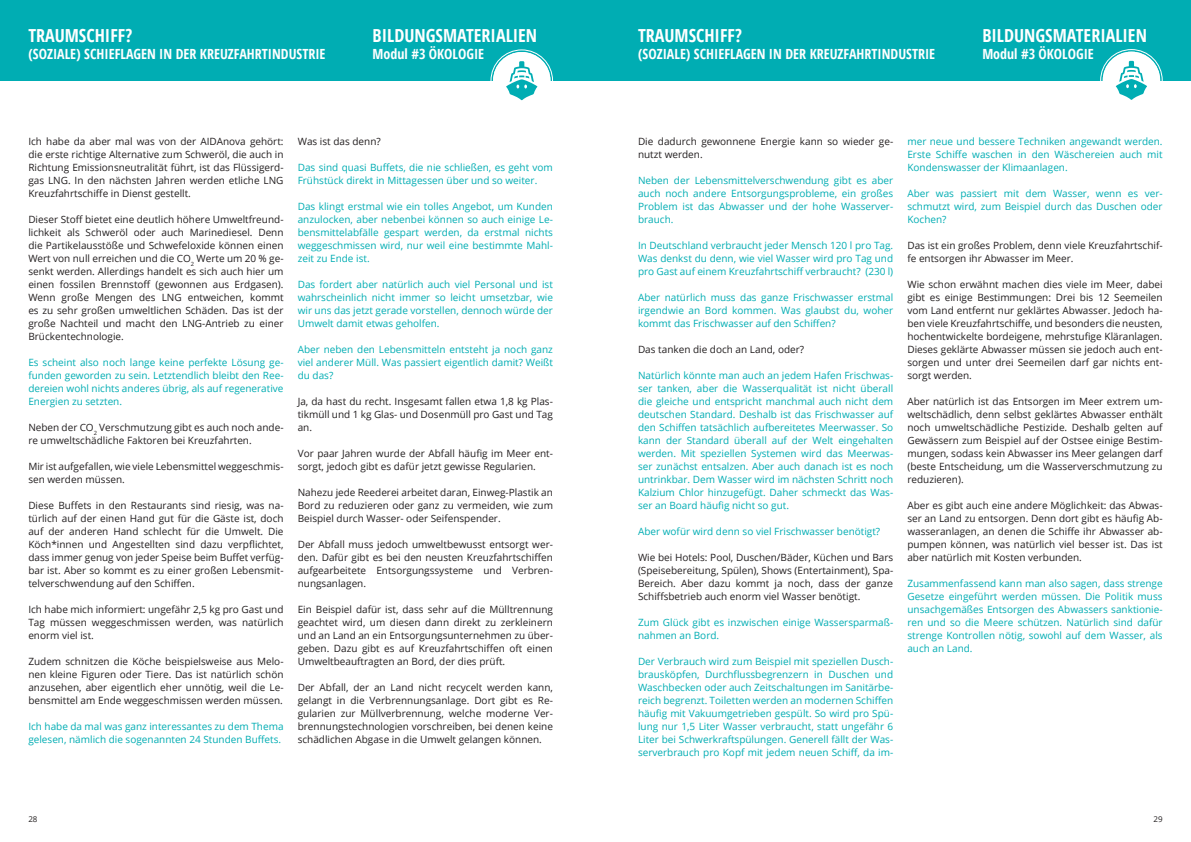
<style>
.page{position:relative;width:1191px;height:842px;background:#fff}
.page>*{position:absolute;margin:0;border:0;box-sizing:border-box;transform-origin:0 0}
.t1{font:700 18px "Open Sans Condensed";color:#fff}
.t2{font:700 14px "Open Sans Condensed";color:#fff}
.t3{font:10px/13px "Open Sans";color:#231f20;text-align:justify}
.t4{font:10px/13px "Open Sans";color:#00adb3;text-align:justify}
.t5{font:8px "Open Sans";color:#231f20}
</style>
<div class="page">
<div style="left:0;top:0;width:595px;height:80px;background:#00adb3"></div>
<div style="left:595px;top:0;width:596px;height:80px;background:#00adb3"></div>
<div style="left:1102px;top:52px;width:58px;height:57px;background:#fff;border-radius:50%"></div>
<div style="left:1100px;top:49px;width:62px;height:63px;border:1px solid #fff;border-radius:50%"></div>
<div style="left:1102px;top:52px;width:58px;height:57px;border:2px solid #fff;border-radius:50%"></div>
<svg style="left:1115px;top:61px;width:32px;height:39px"></svg>
<div style="left:493px;top:52px;width:57px;height:57px;background:#fff;border-radius:50%"></div>
<div style="left:490px;top:50px;width:63px;height:62px;border:1px solid #fff;border-radius:50%"></div>
<div style="left:493px;top:52px;width:57px;height:57px;border:2px solid #fff;border-radius:50%"></div>
<svg style="left:506px;top:61px;width:31px;height:39px"></svg>
<h1 class="t1" style="left:28px;top:23px;width:105px">TRAUMSCHIFF?</h1>
<h2 class="t2" style="left:28px;top:44px;width:299px">(SOZIALE) SCHIEFLAGEN IN DER KREUZFAHRTINDUSTRIE</h2>
<h1 class="t1" style="left:373px;top:23px;width:166px">BILDUNGSMATERIALIEN</h1>
<h2 class="t2" style="left:373px;top:44px;width:80px">MODUL #3 ÖKOLOGIE</h2>
<p class="t3" style="left:28px;top:135px;width:257px">Ich habe da aber mal was von der AIDAnova gehört: die erste richtige Alternative zum Schweröl, die auch in Richtung Emissionsneutralität fü hrt, ist das Flüssigerd&shy;gas LNG. In den nächsten Jahren werden etliche LNG Kreuzfahrtschiffe in Dienst gestellt.</p>
<p class="t3" style="left:28px;top:213px;width:257px">Dieser Stoff bietet eine deutlich höhere Umweltfreund&shy;lichkeit als Schweröl oder auch Marinediesel. Denn die Partikelausstöße und Schwefeloxide können einen Wert von null erreichen und die CO<sub>2</sub> Werte um 20 % ge&shy;senkt werden. Allerdings handelt es sich auch hier um einen fossilen Brennstoff (gewonnen aus Erdgasen).<br>Wenn große Mengen des LNG entweichen, kommt es zu sehr großen umweltlichen Schäden. Das ist der große Nachteil und macht den LNG-Antrieb zu einer Brückentechnologie.</p>
<p class="t4" style="left:28px;top:356px;width:257px">Es scheint also noch lange keine perfekte Lösung ge&shy;funden geworden zu sein. Letztendlich bleibt den Ree&shy;dereien wohl nichts anderes ü brig, als auf regenerative Energien zu setzten.</p>
<p class="t3" style="left:28px;top:421px;width:257px">Neben der CO<sub>2</sub> Verschmutzung gibt es auch noch ande&shy;re umweltschädliche Faktoren bei Kreuzfahrten.</p>
<p class="t3" style="left:28px;top:460px;width:257px">Mir ist aufgefallen, wie viele Lebensmittel weggeschmis&shy;sen werden müssen.</p>
<p class="t3" style="left:28px;top:499px;width:257px">Diese Buffets in den Restaurants sind riesig, was na&shy;tü rlich auf der einen Hand gut fü r die Gäste ist, doch auf der anderen Hand schlecht fü r die Umwelt. Die Köch*innen und Angestellten sind dazu verpflichtet, dass immer genug von jeder Speise beim Buffet verfüg&shy;bar ist. Aber so kommt es zu einer großen Lebensmit&shy;telverschwendung auf den Schiffen.</p>
<p class="t3" style="left:28px;top:603px;width:257px">Ich habe mich informiert: ungefähr 2,5 kg pro Gast und Tag mü ssen weggeschmissen werden, was natü rlich enorm viel ist.</p>
<p class="t3" style="left:28px;top:655px;width:257px">Zudem schnitzen die Köche beispielsweise aus Melo&shy;nen kleine Figuren oder Tiere. Das ist natü rlich schön anzusehen, aber eigentlich eher unnötig, weil die Le&shy;bensmittel am Ende weggeschmissen werden müssen.</p>
<p class="t4" style="left:28px;top:720px;width:257px">Ich habe da mal was ganz interessantes zu dem Thema gelesen, nämlich die sogenannten 24 Stunden Buffets.</p>
<p class="t3" style="left:298px;top:135px;width:84px">Was ist das denn?</p>
<p class="t4" style="left:298px;top:161px;width:257px">Das sind quasi Buffets, die nie schließen, es geht vom<br>Frü hstü ck direkt in Mittagessen ü ber und so weiter.</p>
<p class="t4" style="left:298px;top:200px;width:257px">Das klingt erstmal wie ein tolles Angebot, um Kunden anzulocken, aber nebenbei können so auch einige Le&shy;bensmittelabfälle gespart werden, da erstmal nichts weggeschmissen wird, nur weil eine bestimmte Mahl&shy;zeit zu Ende ist.</p>
<p class="t4" style="left:298px;top:278px;width:257px">Das fordert aber natü rlich auch viel Personal und ist wahrscheinlich nicht immer so leicht umsetzbar, wie wir uns das jetzt gerade vorstellen, dennoch wü rde der Umwelt damit etwas geholfen.</p>
<p class="t4" style="left:298px;top:343px;width:257px">Aber neben den Lebensmitteln entsteht ja noch ganz viel anderer Mü ll. Was passiert eigentlich damit? Weißt du das?</p>
<p class="t3" style="left:298px;top:395px;width:257px">Ja, da hast du recht. Insgesamt fallen etwa 1,8 kg Plas&shy;tikmü ll und 1 kg Glas- und Dosenmü ll pro Gast und Tag an.</p>
<p class="t3" style="left:298px;top:447px;width:257px">Vor paar Jahren wurde der Abfall häufig im Meer ent&shy;sorgt, jedoch gibt es dafü r jetzt gewisse Regularien.</p>
<p class="t3" style="left:298px;top:486px;width:257px">Nahezu jede Reederei arbeitet daran, Einweg-Plastik an Bord zu reduzieren oder ganz zu vermeiden, wie zum Beispiel durch Wasser- oder Seifenspender.</p>
<p class="t3" style="left:298px;top:538px;width:257px">Der Abfall muss jedoch umweltbewusst entsorgt wer&shy;den. Dafü r gibt es bei den neusten Kreuzfahrtschiffen aufgearbeitete Entsorgungssysteme und Verbren&shy;nungsanlagen.</p>
<p class="t3" style="left:298px;top:603px;width:257px">Ein Beispiel dafü r ist, dass sehr auf die Mü lltrennung geachtet wird, um diesen dann direkt zu zerkleinern und an Land an ein Entsorgungsunternehmen zu ü ber&shy;geben. Dazu gibt es auf Kreuzfahrtschiffen oft einen Umweltbeauftragten an Bord, der dies prüft.</p>
<p class="t3" style="left:298px;top:681px;width:257px">Der Abfall, der an Land nicht recycelt werden kann, gelangt in die Verbrennungsanlage. Dort gibt es Re&shy;gularien zur Mü llverbrennung, welche moderne Ver&shy;brennungstechnologien vorschreiben, bei denen keine schädlichen Abgase in die Umwelt gelangen können.</p>
<h1 class="t1" style="left:638px;top:23px;width:105px">TRAUMSCHIFF?</h1>
<h2 class="t2" style="left:638px;top:44px;width:299px">(SOZIALE) SCHIEFLAGEN IN DER KREUZFAHRTINDUSTRIE</h2>
<h1 class="t1" style="left:982px;top:23px;width:166px">BILDUNGSMATERIALIEN</h1>
<h2 class="t2" style="left:982px;top:44px;width:80px">MODUL #3 ÖKOLOGIE</h2>
<p class="t3" style="left:638px;top:135px;width:257px">Die dadurch gewonnene Energie kann so wieder ge&shy;nutzt werden.</p>
<p class="t4" style="left:638px;top:174px;width:257px">Neben der Lebensmittelverschwendung gibt es aber auch noch andere Entsorgungsprobleme, ein großes Problem ist das Abwasser und der hohe Wasserver&shy;brauch.</p>
<p class="t4" style="left:638px;top:239px;width:257px">In Deutschland verbraucht jeder Mensch 120 l pro Tag.<br>Was denkst du denn, wie viel Wasser wird pro Tag und pro Gast auf einem Kreuzfahrtschiff verbraucht? (230 l)</p>
<p class="t4" style="left:638px;top:291px;width:257px">Aber natü rlich muss das ganze Frischwasser erstmal irgendwie an Bord kommen. Was glaubst du, woher kommt das Frischwasser auf den Schiffen?</p>
<p class="t3" style="left:638px;top:343px;width:168px">Das tanken die doch an Land, oder?</p>
<p class="t4" style="left:638px;top:369px;width:257px">Natü rlich könnte man auch an jedem Hafen Frischwas&shy;ser tanken, aber die Wasserqualität ist nicht ü berall die gleiche und entspricht manchmal auch nicht dem deutschen Standard. Deshalb ist das Frischwasser auf den Schiffen tatsächlich aufbereitetes Meerwasser. So kann der Standard ü berall auf der Welt eingehalten werden. Mit speziellen Systemen wird das Meerwas&shy;ser zunächst entsalzen. Aber auch danach ist es noch untrinkbar. Dem Wasser wird im nächsten Schritt noch Kalzium Chlor hinzugefügt. Daher schmeckt das Was&shy;ser an Board häufig nicht so gut.</p>
<p class="t4" style="left:638px;top:525px;width:244px">Aber wofü r wird denn so viel Frischwasser benötigt?</p>
<p class="t3" style="left:638px;top:551px;width:257px">Wie bei Hotels: Pool, Duschen/Bäder, Küchen und Bars (Speisebereitung, Spü len), Shows (Entertainment), Spa-Bereich. Aber dazu kommt ja noch, dass der ganze Schiffsbetrieb auch enorm viel Wasser benötigt.</p>
<p class="t4" style="left:638px;top:616px;width:257px">Zum Glück gibt es inzwischen einige Wassersparmaß&shy;nahmen an Bord.</p>
<p class="t4" style="left:638px;top:655px;width:257px">Der Verbrauch wird zum Beispiel mit speziellen Dusch&shy;brausköpfen, Durchflussbegrenzern in Duschen und Waschbecken oder auch Zeitschaltungen im Sanitärbe&shy;reich begrenzt. Toiletten werden an modernen Schiffen häufig mit Vakuumgetrieben gespü lt. So wird pro Spü&shy;lung nur 1,5 Liter Wasser verbraucht, statt ungefähr 6<br>Liter bei Schwerkraftspü lungen. Generell fällt der Was&shy;serverbrauch pro Kopf mit jedem neuen Schiff, da im-</p>
<p class="t4" style="left:907px;top:135px;width:257px">mer neue und bessere Techniken angewandt werden.<br>Erste Schiffe waschen in den Wäschereien auch mit Kondenswasser der Klimaanlagen.</p>
<p class="t4" style="left:907px;top:187px;width:257px">Aber was passiert mit dem Wasser, wenn es ver&shy;schmutzt wird, zum Beispiel durch das Duschen oder Kochen?</p>
<p class="t3" style="left:907px;top:239px;width:257px">Das ist ein großes Problem, denn viele Kreuzfahrtschif&shy;fe entsorgen ihr Abwasser im Meer.</p>
<p class="t3" style="left:907px;top:278px;width:257px">Wie schon erwähnt machen dies viele im Meer, dabei gibt es einige Bestimmungen: Drei bis 12 Seemeilen vom Land entfernt nur geklärtes Abwasser. Jedoch ha&shy;ben viele Kreuzfahrtschiffe, und besonders die neusten, hochentwickelte bordeigene, mehrstufige Kläranlagen.<br>Dieses geklärte Abwasser müssen sie jedoch auch ent&shy;sorgen und unter drei Seemeilen darf gar nichts ent&shy;sorgt werden.</p>
<p class="t3" style="left:907px;top:395px;width:257px">Aber natü rlich ist das Entsorgen im Meer extrem um&shy;weltschädlich, denn selbst geklärtes Abwasser enthält noch umweltschädliche Pestizide. Deshalb gelten auf Gewässern zum Beispiel auf der Ostsee einige Bestim&shy;mungen, sodass kein Abwasser ins Meer gelangen darf (beste Entscheidung, um die Wasserverschmutzung zu reduzieren).</p>
<p class="t3" style="left:907px;top:499px;width:257px">Aber es gibt auch eine andere Möglichkeit: das Abwas&shy;ser an Land zu entsorgen. Denn dort gibt es häufig Ab&shy;wasseranlagen, an denen die Schiffe ihr Abwasser ab&shy;pumpen können, was natü rlich viel besser ist. Das ist aber natü rlich mit Kosten verbunden.</p>
<p class="t4" style="left:907px;top:577px;width:257px">Zusammenfassend kann man also sagen, dass strenge Gesetze eingefü hrt werden müssen. Die Politik muss unsachgemäßes Entsorgen des Abwassers sanktionie&shy;ren und so die Meere schützen. Natü rlich sind dafü r strenge Kontrollen nötig, sowohl auf dem Wasser, als auch an Land.</p>
<p class="t5" style="left:28px;top:814px;width:11px">28</p>
<p class="t5" style="left:1153px;top:814px;width:11px">29</p>
</div>
